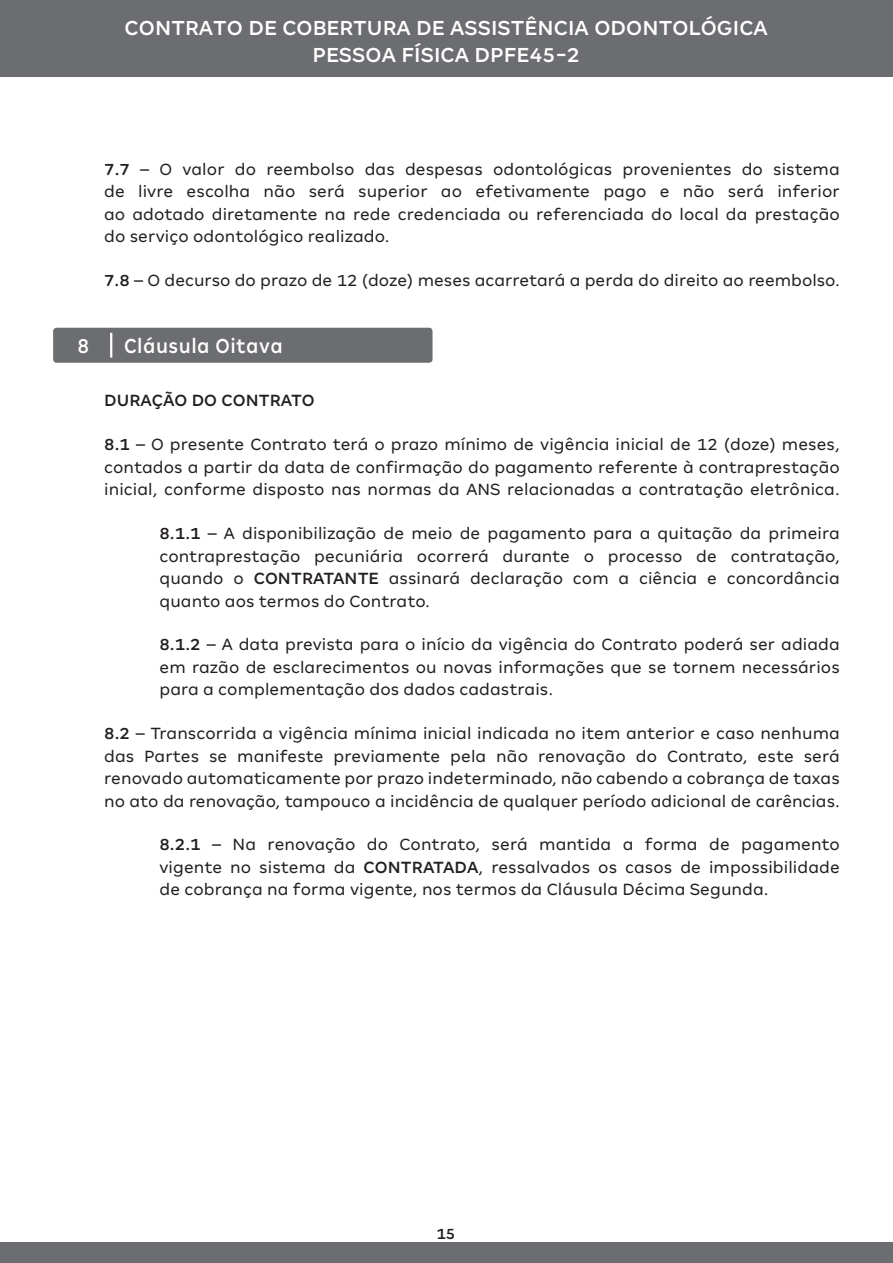
<style>
.page{position:relative;width:893px;height:1263px;background:#fff}
.page>*{position:absolute;margin:0;border:0;box-sizing:border-box;transform-origin:0 0}
.t1{font:500 22.5px/27px "Amil Typeface";letter-spacing:.005em;color:#fff;text-align:center}
.t2{font:500 22.5px "Amil Typeface";letter-spacing:.025em;color:#fff;scale:.9 1}
.t3{font:500 22.5px "Amil Typeface";letter-spacing:.005em;color:#fff;scale:.9 1}
.t4{font:18px/22.5px "Amil Typeface";letter-spacing:.005em;color:#231f20;text-align:justify}
.t5{font:500 18px "Amil Typeface";letter-spacing:.005em;color:#231f20}
.t6{font:500 16.5px "Amil Typeface";color:#231f20}
.s1{font-weight:500}
</style>
<div class="page">
<div style="left:0;top:1243px;width:893px;height:20px;background:#6c6d70"></div>
<div style="left:0;top:0;width:893px;height:76px;background:#6c6d70"></div>
<div style="left:53px;top:328px;width:379px;height:35px;background:#6c6d70;border-radius:3px"></div>
<hr style="left:110px;top:333px;width:2px;height:25px;background:#fff">
<p class="t1" style="left:125px;top:14px;width:645px">CONTRATO DE COBERTURA DE ASSISTÊNCIA ODONTOLÓGICA<br>PESSOA FÍSICA DPFE45-2</p>
<p class="t4" style="left:104px;top:157px;width:737px"><span class="s1">7.7</span> – O valor do reembolso das despesas odontológicas provenientes do sistema de livre escolha não será superior ao efetivamente pago e não será inferior ao adotado diretamente na rede credenciada ou referenciada do local da prestação do serviço odontológico realizado.</p>
<p class="t4" style="left:104px;top:269px;width:737px"><span class="s1">7.8</span> – O decurso do prazo de 12 (doze) meses acarretará a perda do direito ao reembolso.</p>
<p class="t3" style="left:77px;top:333px;width:15px">8</p>
<p class="t2" style="left:124px;top:333px;width:178px">Cláusula Oitava</p>
<p class="t5" style="left:104px;top:390px;width:212px">DURAÇÃO DO CONTRATO</p>
<p class="t4" style="left:104px;top:433px;width:737px"><span class="s1">8.1</span> – O presente Contrato terá o prazo mínimo de vigência inicial de 12 (doze) meses, contados a partir da data de confirmação do pagamento referente à contraprestação inicial, conforme disposto nas normas da ANS relacionadas a contratação eletrônica.</p>
<p class="t4" style="left:159px;top:522px;width:682px"><span class="s1">8.1.1</span> – A disponibilização de meio de pagamento para a quitação da primeira contraprestação pecuniária ocorrerá durante o processo de contratação, quando o <span class="s1">CONTRATANTE</span> assinará declaração com a ciência e concordância quanto aos termos do Contrato.</p>
<p class="t4" style="left:159px;top:633px;width:682px"><span class="s1">8.1.2</span> – A data prevista para o início da vigência do Contrato poderá ser adiada em razão de esclarecimentos ou novas informações que se tornem necessários para a complementação dos dados cadastrais.</p>
<p class="t4" style="left:104px;top:722px;width:737px"><span class="s1">8.2</span> – Transcorrida a vigência mínima inicial indicada no item anterior e caso nenhuma das Partes se manifeste previamente pela não renovação do Contrato, este será renovado automaticamente por prazo indeterminado, não cabendo a cobrança de taxas no ato da renovação, tampouco a incidência de qualquer período adicional de carências.</p>
<p class="t4" style="left:159px;top:833px;width:682px"><span class="s1">8.2.1</span> – Na renovação do Contrato, será mantida a forma de pagamento vigente no sistema da <span class="s1">CONTRATADA</span>, ressalvados os casos de impossibilidade de cobrança na forma vigente, nos termos da Cláusula Décima Segunda.</p>
<p class="t6" style="left:436px;top:1224px;width:21px">15</p>
</div>
